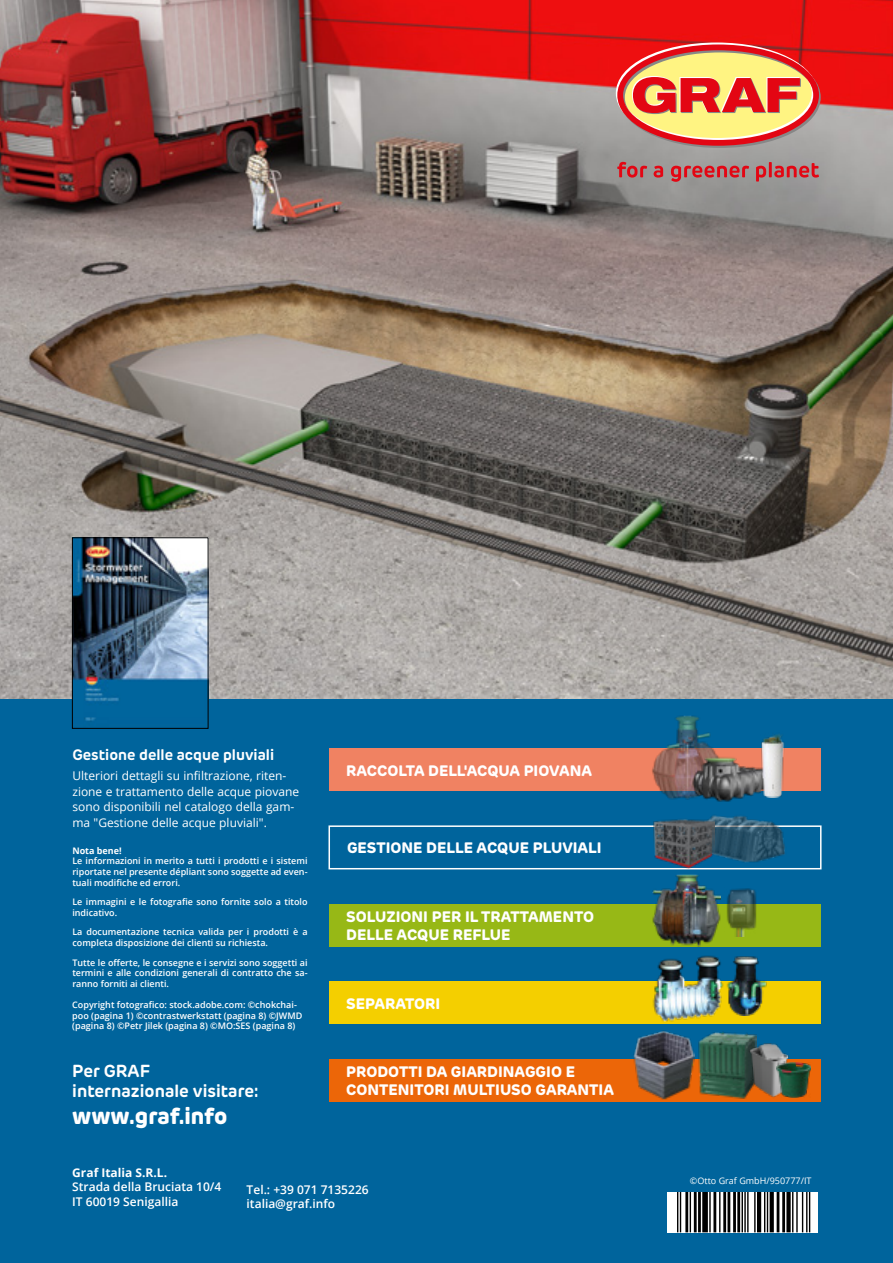
<style>
.page{position:relative;width:893px;height:1263px;background:#fff}
.page>*{position:absolute;margin:0;border:0;box-sizing:border-box;transform-origin:0 0}
.t1{font:800 22.5px "New Rubrik Edge";color:#fff}
.t2{font:700 17.25px/20.7px "New Rubrik Edge";color:#fff}
.t3{font:800 15px/18px "New Rubrik Edge";color:#fff}
.t4{font:700 15px "New Rubrik Edge";color:#fff}
.t5{font:12px/15.8px "Open Sans";color:#fff}
.t6{font:600 12px/14.4px "Open Sans";color:#fff}
.t7{font:700 12px "Open Sans";color:#fff}
.t8{font:600 9px/10.8px "Open Sans";color:#fff}
.t9{font:9px "Open Sans";color:#fff}
.t10{font:700 9px "Open Sans";color:#fff}
</style>
<div class="page">
<div style="left:0;top:677px;width:893px;height:586px;background:#00649c"></div>
<img style="left:0;top:0;width:893px;height:699px">
<div style="left:329px;top:981px;width:491px;height:43px;background:#f4cf00"></div>
<img style="left:652px;top:955px;width:72px;height:67px">
<img style="left:726px;top:956px;width:41px;height:59px">
<div style="left:329px;top:1059px;width:491px;height:42px;background:#ec6608"></div>
<img style="left:698px;top:1032px;width:59px;height:67px">
<img style="left:633px;top:1030px;width:61px;height:69px">
<img style="left:747px;top:1040px;width:44px;height:59px">
<img style="left:777px;top:1062px;width:34px;height:35px">
<svg style="left:616px;top:43px;width:205px;height:105px;background:#e38a62"></svg>
<svg style="left:617px;top:162px;width:30px;height:16px"></svg>
<svg style="left:654px;top:166px;width:9px;height:12px"></svg>
<svg style="left:671px;top:166px;width:78px;height:16px"></svg>
<svg style="left:756px;top:166px;width:10px;height:16px"></svg>
<hr style="left:769px;top:162px;width:3px;height:15px;background:#e30613">
<svg style="left:774px;top:163px;width:45px;height:15px"></svg>
<img style="left:74px;top:540px;width:132px;height:181px">
<div style="left:72px;top:538px;width:136px;height:190px;border:1px solid #000"></div>
<div style="left:329px;top:748px;width:492px;height:43px;background:#f08262"></div>
<img style="left:652px;top:715px;width:64px;height:85px">
<img style="left:692px;top:753px;width:68px;height:49px">
<img style="left:760px;top:734px;width:25px;height:64px">
<div style="left:329px;top:904px;width:492px;height:42px;background:#97b816"></div>
<img style="left:726px;top:888px;width:31px;height:48px">
<img style="left:647px;top:874px;width:74px;height:73px">
<div style="left:328px;top:825px;width:493px;height:44px;border:2px solid #fff"></div>
<img style="left:711px;top:815px;width:78px;height:48px">
<img style="left:652px;top:817px;width:63px;height:51px">
<div style="left:667px;top:1192px;width:151px;height:40px;background:#fff"></div>
<svg style="left:677px;top:1192px;width:133px;height:40px"></svg>
<h3 class="t4" style="left:72px;top:745px;width:203px">Gestione delle acque pluviali</h3>
<h3 class="t5" style="left:72px;top:767px;width:228px">Ulteriori dettagli su infiltrazione, riten&shy;zione e trattamento delle acque piovane sono disponibili nel catalogo della gam&shy;ma "Gestione delle acque pluviali".</h3>
<p class="t10" style="left:72px;top:844px;width:51px">Nota bene!</p>
<p class="t8" style="left:72px;top:855px;width:237px;text-align:justify">Le informazioni in merito a tutti i prodotti e i sistemi riportate nel presente dépliant sono soggette ad even&shy;tuali modifiche ed errori.</p>
<p class="t8" style="left:72px;top:896px;width:237px">Le immagini e le fotografie sono fornite solo a titolo indicativo.</p>
<p class="t8" style="left:72px;top:926px;width:237px">La documentazione tecnica valida per i prodotti è a completa disposizione dei clienti su richiesta.</p>
<p class="t8" style="left:72px;top:957px;width:237px;text-align:justify">Tutte le offerte, le consegne e i servizi sono soggetti ai termini e alle condizioni generali di contratto che sa&shy;ranno forniti ai clienti.</p>
<p class="t8" style="left:72px;top:999px;width:231px">Copyright fotografico: stock.adobe.com: ©chokchai&shy;poo (pagina 1) ©contrastwerkstatt (pagina 8) ©JWMD (pagina 8) ©Petr Jilek (pagina 8) ©MO:SES (pagina 8)</p>
<h2 class="t2" style="left:72px;top:1060px;width:188px">Per GRAF internazionale visitare:</h2>
<h1 class="t1" style="left:72px;top:1102px;width:157px">www.graf.info</h1>
<h3 class="t3" style="left:346px;top:761px;width:247px">RACCOLTA DELL'ACQUA PIOVANA</h3>
<h3 class="t3" style="left:347px;top:839px;width:256px">GESTIONE DELLE ACQUE PLUVIALI</h3>
<h3 class="t3" style="left:346px;top:907px;width:249px">SOLUZIONI PER IL TRATTAMENTO<br>DELLE ACQUE REFLUE</h3>
<h3 class="t3" style="left:346px;top:994px;width:95px">SEPARATORI</h3>
<h3 class="t3" style="left:346px;top:1062px;width:269px">PRODOTTI DA GIARDINAGGIO E<br>CONTENITORI MULTIUSO GARANTIA</h3>
<h3 class="t7" style="left:72px;top:1164px;width:96px">Graf Italia S.R.L.</h3>
<h3 class="t6" style="left:72px;top:1179px;width:151px">Strada della Bruciata 10/4<br>IT 60019 Senigallia</h3>
<h3 class="t6" style="left:247px;top:1182px;width:124px">Tel.: +39 071 7135226 italia@graf.info</h3>
<p class="t9" style="left:690px;top:1174px;width:123px">©Otto Graf GmbH/950777/IT</p>
</div>
